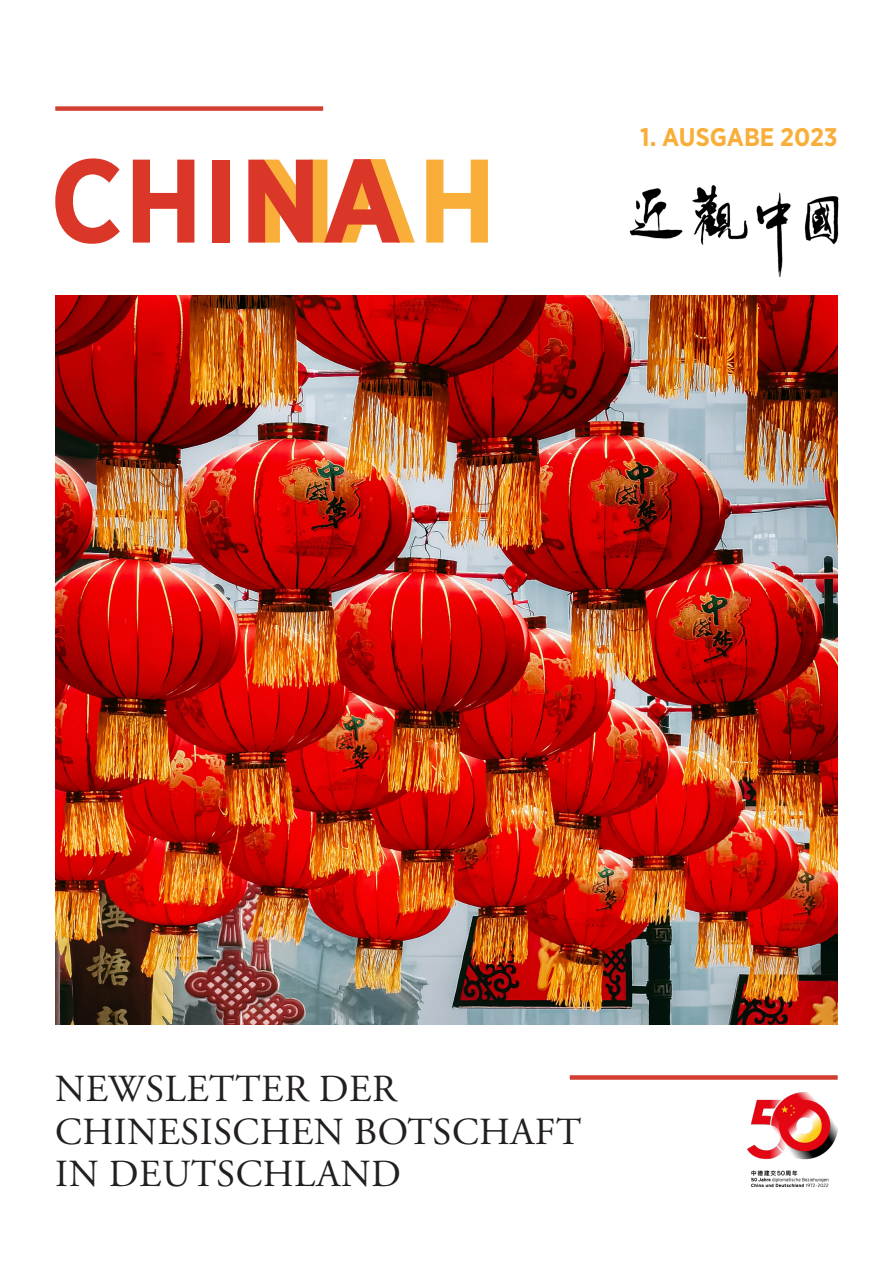
<style>
.page{position:relative;width:893px;height:1263px;background:#fff}
.page>*{position:absolute;margin:0;border:0;box-sizing:border-box;transform-origin:0 0}
.t1{font:700 118.5px "Gotham Narrow";letter-spacing:.01em;color:#db3729}
.t2{font:38.25px/42.8px "Adobe Garamond Pro";letter-spacing:.015em;color:#231f20}
.Ausgabetext_Titelsei{font:700 25.5px "Gotham Narrow";color:#f9ae3a}
.s1{color:#f9ae3a}
</style>
<div class="page">
<img style="left:748px;top:1093px;width:90px;height:93px">
<div style="left:55px;top:106px;width:268px;height:5px;background:#d23f32"></div>
<div style="left:570px;top:1075px;width:268px;height:5px;background:#d23f32"></div>
<img style="left:629px;top:185px;width:210px;height:92px">
<img style="left:55px;top:295px;width:783px;height:729px">
<h1 class="t1" style="left:50px;top:125px;width:448px">CHINA<span class="s1">NAH</span></h1>
<p class="Ausgabetext_Titelsei" style="left:640px;top:120px;width:199px">1. AUSGABE 2023</p>
<p class="t2" style="left:55px;top:1069px;width:528px">NEWSLETTER DER<br>CHINESISCHEN BOTSCHAFT<br>IN DEUTSCHLAND</p>
</div>
